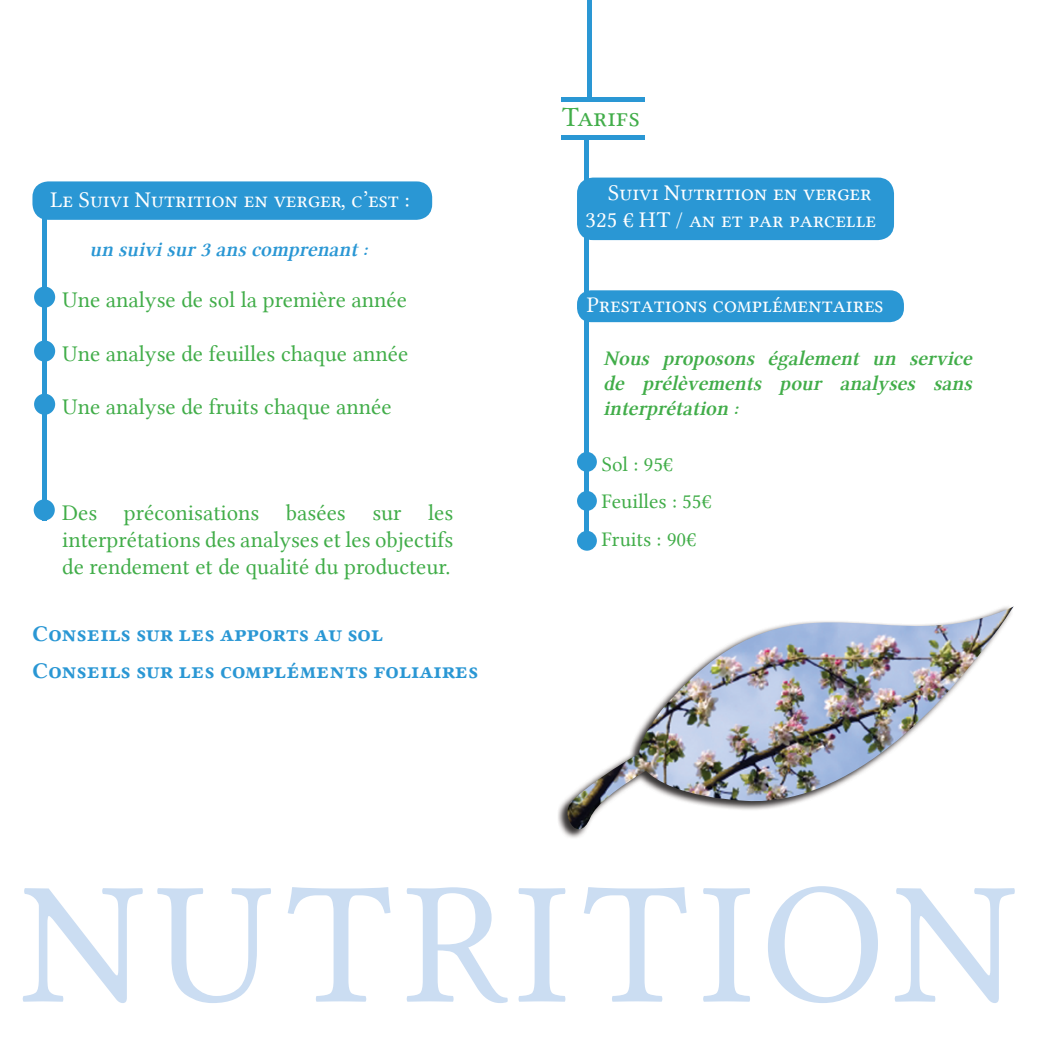
<style>
.page{position:relative;width:1050px;height:1050px;background:#fff}
.page>*{position:absolute;margin:0;border:0;box-sizing:border-box;transform-origin:0 0}
.t1{font:175px "Lin Libertine Capitals";letter-spacing:.075em;color:#cbddf2}
.t2{font:28px "Lin Libertine Capitals";color:#41ad49}
.t3{font:22.75px/27.3px "Lin Libertine";color:#41ad49;text-align:justify}
.t4{font:22.75px/27.3px "Lin Libertine Capitals";color:#fff;text-align:right}
.t5{font:22.75px/36.8px "Lin Libertine Capitals B";color:#2a97d4}
.t6{font:21px/25.2px "Lin Libertine Slanted Z";color:#41ad49;text-align:justify}
.t7{font:21px/37.8px "Lin Libertine";color:#41ad49}
.t8{font:21px "Lin Libertine Slanted Z";color:#2a97d4}
</style>
<div class="page">
<div style="left:561px;top:135px;width:83px;height:5px;background:#2a97d4"></div>
<div style="left:584px;top:140px;width:5px;height:397px;background:#2a97d4"></div>
<div style="left:587px;top:0;width:5px;height:100px;background:#2a97d4"></div>
<hr style="left:561px;top:97px;width:83px;height:4px;background:#2a97d4">
<div style="left:577px;top:178px;width:317px;height:62px;background:#2a97d4;border-radius:16px"></div>
<div style="left:577px;top:452px;width:20px;height:20px;background:#2a97d4;border-radius:50%"></div>
<div style="left:577px;top:491px;width:20px;height:20px;background:#2a97d4;border-radius:50%"></div>
<div style="left:577px;top:531px;width:20px;height:20px;background:#2a97d4;border-radius:50%"></div>
<div style="left:577px;top:290px;width:327px;height:32px;background:#2a97d4;border-radius:14px"></div>
<img style="left:559px;top:606px;width:455px;height:232px">
<div style="left:32px;top:181px;width:400px;height:39px;background:#2a97d4;border-radius:16px"></div>
<div style="left:42px;top:203px;width:5px;height:317px;background:#2a97d4"></div>
<div style="left:34px;top:287px;width:21px;height:21px;background:#2a97d4;border-radius:50%"></div>
<div style="left:34px;top:341px;width:21px;height:21px;background:#2a97d4;border-radius:50%"></div>
<div style="left:34px;top:394px;width:21px;height:21px;background:#2a97d4;border-radius:50%"></div>
<div style="left:34px;top:499px;width:21px;height:22px;background:#2a97d4;border-radius:50%"></div>
<p class="t4" style="left:50px;top:186px;width:361px">Le Suivi Nutrition en verger, c’est :</p>
<p class="t8" style="left:89px;top:237px;width:279px">un suivi sur 3 ans comprenant :</p>
<p class="t3" style="left:63px;top:286px;width:346px">Une analyse de sol la première année</p>
<p class="t3" style="left:63px;top:340px;width:347px">Une analyse de feuilles chaque année</p>
<p class="t3" style="left:63px;top:393px;width:330px">Une analyse de fruits chaque année</p>
<p class="t3" style="left:62px;top:499px;width:393px">Des préconisations basées sur les interprétations des analyses et les objectifs de rendement et de qualité du producteur.</p>
<p class="t5" style="left:32px;top:615px;width:447px">Conseils sur les apports au sol<br>Conseils sur les compléments foliaires</p>
<p class="t2" style="left:562px;top:101px;width:79px">Tarifs</p>
<p class="t4" style="left:586px;top:179px;width:292px">Suivi Nutrition en verger<br>325 € HT / an et par parcelle</p>
<p class="t4" style="left:587px;top:291px;width:298px">Prestations complémentaires</p>
<p class="t6" style="left:603px;top:346px;width:370px">Nous proposons également un service de prélèvements pour analyses sans interprétation :</p>
<p class="t7" style="left:602px;top:445px;width:111px">Sol : 95€<br>Feuilles : 55€<br>Fruits : 90€</p>
<h1 class="t1" style="left:21px;top:845px;width:996px">NUTRITION</h1>
</div>
